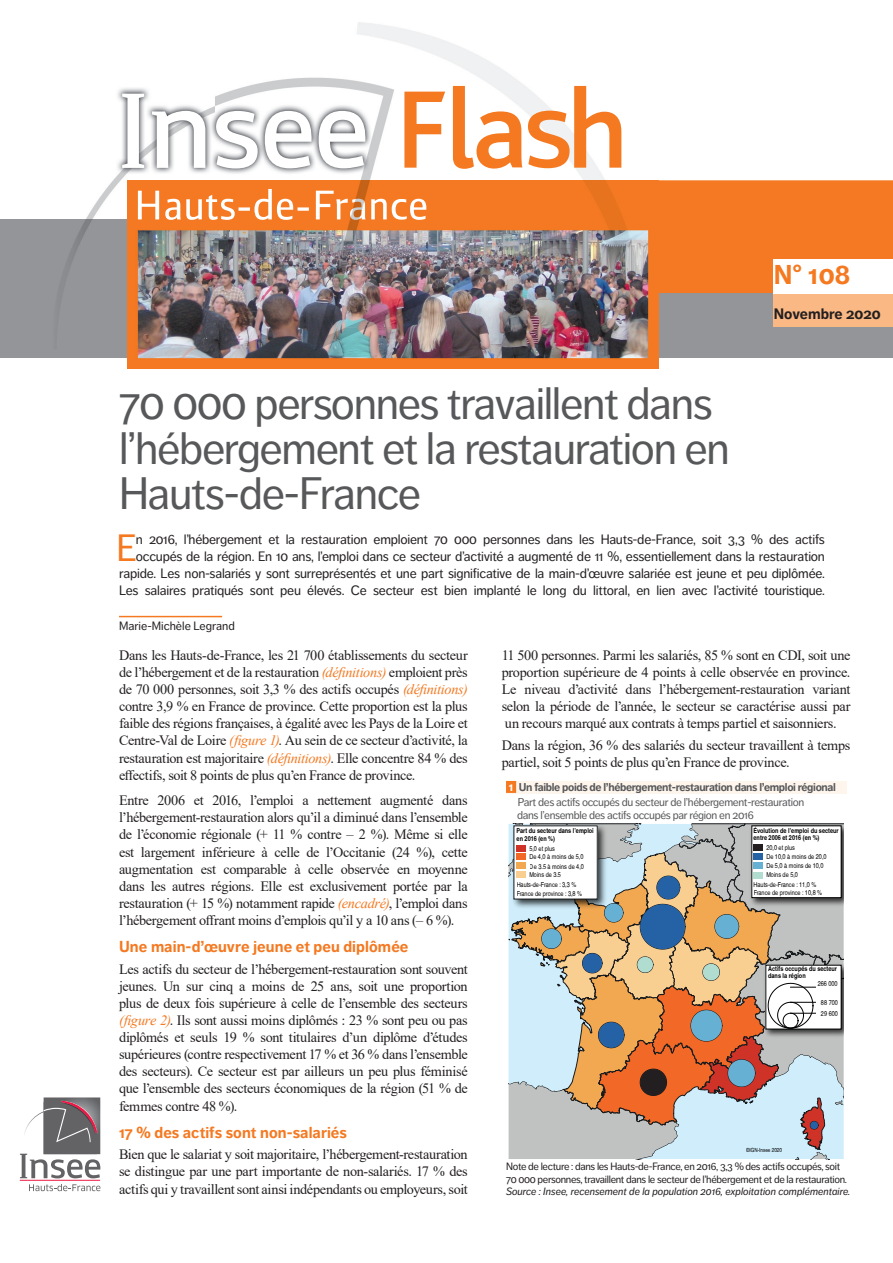
<style>
.page{position:relative;width:893px;height:1263px;background:#fff}
.page>*{position:absolute;margin:0;border:0;box-sizing:border-box;transform-origin:0 0}
.t1{font:45px/45px "Dagny Pro";letter-spacing:-.03em;color:#57585a}
.t2{font:37.65px "Dagny Pro";color:#f47921}
.t3{font:700 27px "Dagny Pro";color:#f47921}
.t4{font:700 15.75px "Dagny Pro";letter-spacing:.005em;color:#f47921}
.t5{font:700 15px "Dagny Pro";color:#231f20}
.t6{font:14.25px/17.1px "Times New Roman";letter-spacing:-.025em;color:#231f20;text-align:justify}
.t7{font:13.5px/17.1px "Dagny Pro";letter-spacing:-.015em;color:#231f20;text-align:right}
.t8{font:12px "Dagny Pro";color:#231f20}
.t9{font:11.25px/14px "Dagny Pro";letter-spacing:-.03em;color:#57585a}
.t10{font:10.5px/12.6px "Dagny Pro";letter-spacing:-.03em;color:#231f20}
.t11{font:italic 10.5px "Dagny Pro";color:#231f20}
.t12{font:condensed 6.75px/10.9px "Helvetica";color:#000001}
.t13{font:700 condensed 6.75px/7.4px "Helvetica";color:#000001}
.t14{font:condensed 5.7px "Helvetica";color:#000001}
.s1{font-style:italic;color:#f47921}
.s2{font-weight:700;font-size:12px;color:#fff}
.s3{font-weight:700}
</style>
<div class="page">
<hr style="left:119px;top:616px;width:103px;height:1px;background:#f47921">
<img style="left:0;top:23px;width:622px;height:197px">
<img style="left:127px;top:180px;width:532px;height:189px">
<img style="left:540px;top:180px;width:353px;height:113px">
<img style="left:774px;top:259px;width:119px;height:68px">
<img style="left:138px;top:189px;width:288px;height:31px">
<img style="left:404px;top:86px;width:217px;height:83px">
<img style="left:122px;top:94px;width:244px;height:75px">
<hr style="left:20px;top:1180px;width:80px;height:1px;background:#ed1845">
<svg style="left:20px;top:1097px;width:81px;height:81px"></svg>
<svg style="left:29px;top:1184px;width:71px;height:7px"></svg>
<div style="left:506px;top:782px;width:340px;height:12px;background:#fef5ed"></div>
<div style="left:506px;top:781px;width:10px;height:12px;background:#f47921"></div>
<svg style="left:509px;top:824px;width:335px;height:335px"></svg>
<img style="left:748px;top:824px;width:96px;height:85px">
<div style="left:752px;top:826px;width:89px;height:72px;background:#fff"></div>
<div style="left:753px;top:845px;width:10px;height:6px;background:#231f20"></div>
<div style="left:753px;top:854px;width:10px;height:6px;background:#2562a5"></div>
<div style="left:753px;top:863px;width:10px;height:6px;background:#66b0d3"></div>
<div style="left:753px;top:872px;width:10px;height:6px;background:#b1ddd0"></div>
<img style="left:509px;top:824px;width:101px;height:88px">
<div style="left:514px;top:826px;width:83px;height:73px;background:#fff"></div>
<div style="left:517px;top:845px;width:9px;height:6px;background:#cf3227"></div>
<div style="left:517px;top:854px;width:9px;height:6px;background:#f26826"></div>
<div style="left:517px;top:862px;width:9px;height:7px;background:#f2a751"></div>
<div style="left:517px;top:871px;width:9px;height:7px;background:#f9cf91"></div>
<h3 class="t3" style="left:774px;top:259px;width:78px">N° 108</h3>
<p class="t5" style="left:774px;top:305px;width:108px">Novembre 2020</p>
<h1 class="t1" style="left:119px;top:381px;width:612px">70 000 personnes travaillent dans l’hébergement et la restauration en<br>Hauts‑de‑France</h1>
<h2 class="t2" style="left:116px;top:526px;width:22px">E</h2>
<p class="t7" style="left:119px;top:530px;width:707px">n 2016, l’hébergement et la restauration emploient 70 000 personnes dans les Hauts-de-France, soit 3,3 % des actifs occupés de la région. En 10 ans, l’emploi dans ce secteur d’activité a augmenté de 11 %, essentiellement dans la restauration rapide. Les non-salariés y sont surreprésentés et une part significative de la main-d’œuvre salariée est jeune et peu diplômée.<br>Les salaires pratiqués sont peu élevés. Ce secteur est bien implanté le long du littoral, en lien avec l’activité touristique.</p>
<p class="t8" style="left:119px;top:619px;width:117px">Marie-Michèle Legrand</p>
<p class="t6" style="left:119px;top:646px;width:350px">Dans les Hauts-de-France, les 21 700 établissements du secteur de l’hébergement et de la restauration <span class="s1">(définitions)</span> emploient près de 70 000 personnes, soit 3,3 % des actifs occupés <span class="s1">(définitions) </span>contre 3,9 % en France de province. Cette proportion est la plus faible des régions françaises, à égalité avec les Pays de la Loire et Centre-Val de Loire <span class="s1">(figure 1)</span>. Au sein de ce secteur d’activité, la restauration est majoritaire <span class="s1">(définitions)</span>. Elle concentre 84 % des effectifs, soit 8 points de plus qu’en France de province.</p>
<p class="t6" style="left:119px;top:791px;width:350px">Entre 2006 et 2016, l’emploi a nettement augmenté dans l’hébergement-restauration alors qu’il a diminué dans l’ensemble de l’économie régionale (+ 11 % contre – 2 %). Même si elle est largement inférieure à celle de l’Occitanie (24 %), cette augmentation est comparable à celle observée en moyenne dans les autres régions. Elle est exclusivement portée par la restauration (+ 15 %) notamment rapide <span class="s1">(encadré)</span>, l’emploi dans l’hébergement offrant moins d’emplois qu’il y a 10 ans (– 6 %).</p>
<p class="t4" style="left:119px;top:937px;width:291px">Une main-d’œuvre jeune et peu diplômée</p>
<p class="t6" style="left:119px;top:960px;width:350px">Les actifs du secteur de l’hébergement-restauration sont souvent jeunes. Un sur cinq a moins de 25 ans, soit une proportion plus de deux fois supérieure à celle de l’ensemble des secteurs <span class="s1">(figure 2)</span>. Ils sont aussi moins diplômés : 23 % sont peu ou pas diplômés et seuls 19 % sont titulaires d’un diplôme d’études supérieures (contre respectivement 17 % et 36 % dans l’ensemble des secteurs). Ce secteur est par ailleurs un peu plus féminisé que l’ensemble des secteurs économiques de la région (51 % de femmes contre 48 %).</p>
<p class="t4" style="left:119px;top:1123px;width:229px">17 % des actifs sont non-salariés</p>
<p class="t6" style="left:119px;top:1145px;width:350px">Bien que le salariat y soit majoritaire, l’hébergement-restauration se distingue par une part importante de non-salariés. 17 % des actifs qui y travaillent sont ainsi indépendants ou employeurs, soit</p>
<p class="t6" style="left:502px;top:646px;width:350px">11 500 personnes. Parmi les salariés, 85 % sont en CDI, soit une proportion supérieure de 4 points à celle observée en province.<br>Le niveau d’activité dans l’hébergement-restauration variant selon la période de l’année, le secteur se caractérise aussi par un recours marqué aux contrats à temps partiel et saisonniers.</p>
<p class="t6" style="left:502px;top:736px;width:350px">Dans la région, 36 % des salariés du secteur travaillent à temps partiel, soit 5 points de plus qu’en France de province.</p>
<p class="t9" style="left:517px;top:781px;width:320px;text-indent:-8px"><span class="s2">1</span> <span class="s3">Un faible poids de l’hébergement-restauration dans l’emploi régional<br></span>Part des actifs occupés du secteur de l’hébergement-restauration<br>dans l’ensemble des actifs occupés par région en 2016</p>
<p class="t13" style="left:754px;top:827px;width:87px">Évolution de l’emploi du secteur entre 2006 et 2016 (en %)</p>
<p class="t12" style="left:766px;top:842px;width:30px">20,0 et plus</p>
<p class="t12" style="left:766px;top:851px;width:62px">De 10,0 à moins de 20,0</p>
<p class="t12" style="left:766px;top:860px;width:59px">De 5,0 à moins de 10,0</p>
<p class="t12" style="left:766px;top:869px;width:33px">Moins de 5,0</p>
<p class="t12" style="left:753px;top:879px;width:64px">Hauts-de-France : 11,0 %</p>
<p class="t12" style="left:753px;top:887px;width:70px">France de province : 10,8 %</p>
<p class="t13" style="left:517px;top:827px;width:79px">Part du secteur dans l’emploi en 2016 (en %)</p>
<p class="t12" style="left:530px;top:861px;width:56px">De 3.5 à moins de 4,0</p>
<p class="t12" style="left:529px;top:844px;width:56px;line-height:8.7px">5,0 et plus<br>De 4,0 à moins de 5,0</p>
<p class="t12" style="left:517px;top:869px;width:61px;line-height:10.4px;text-align:center">Moins de 3.5<br>Hauts-de-France : 3,3 %</p>
<p class="t12" style="left:517px;top:888px;width:67px">France de province : 3,8 %</p>
<p class="t13" style="left:768px;top:965px;width:70px">Actifs occupés du secteur dans la région</p>
<p class="t12" style="left:818px;top:978px;width:22px">266 000</p>
<p class="t12" style="left:821px;top:997px;width:18px">88 700<br>29 600</p>
<p class="t14" style="left:746px;top:1147px;width:37px">©IGN-Insee 2020</p>
<p class="t10" style="left:506px;top:1160px;width:343px">Note de lecture : dans les Hauts-de-France, en 2016, 3,3 % des actifs occupés, soit<br>70 000 personnes, travaillent dans le secteur de l’hébergement et de la restauration.</p>
<p class="t11" style="left:506px;top:1186px;width:346px">Source : Insee, recensement de la population 2016, exploitation complémentaire.</p>
</div>
